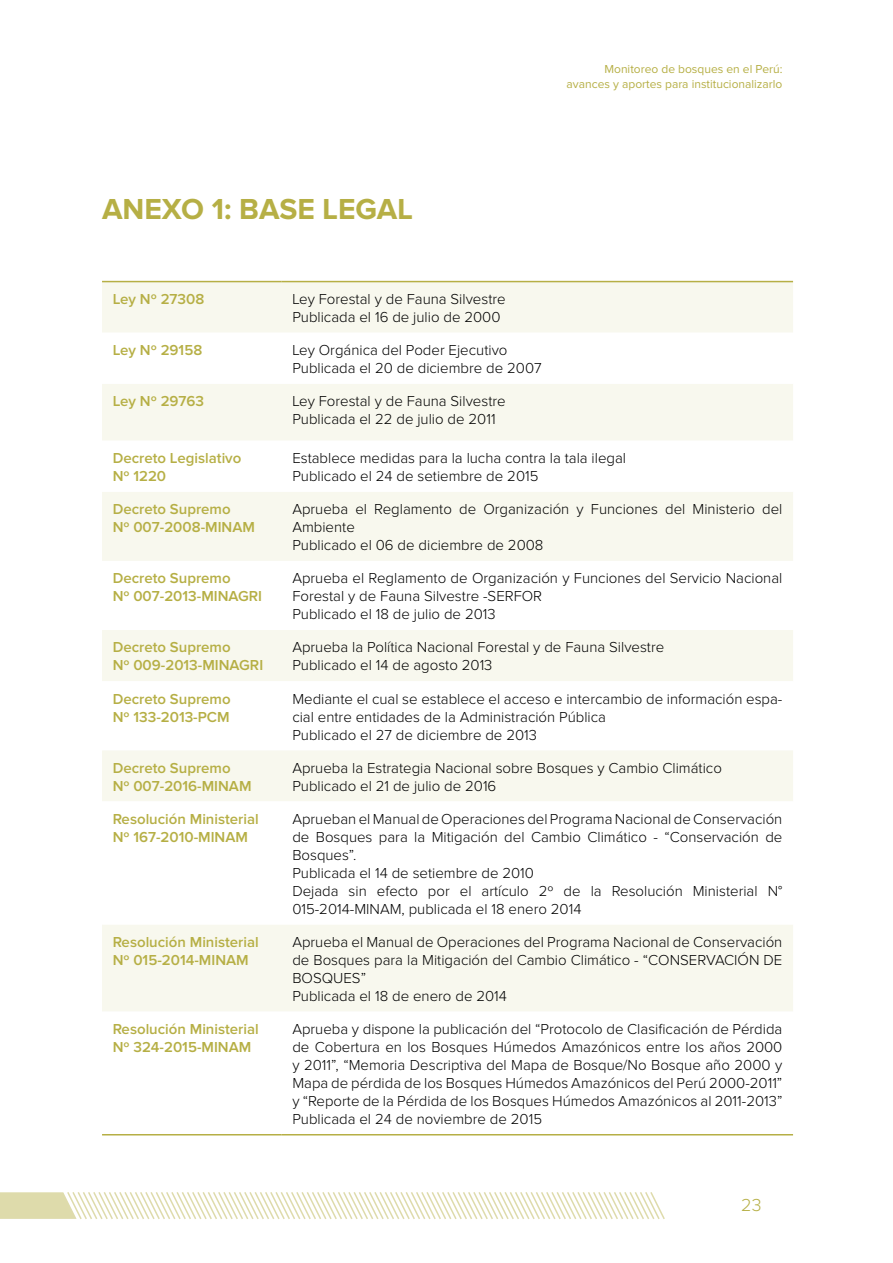
<style>
.page{position:relative;width:893px;height:1263px;background:#fff}
.page>*{position:absolute;margin:0;border:0;box-sizing:border-box;transform-origin:0 0}
.t1{font:700 30px "Proxima Nova";color:#b6af45}
.t2{font:300 18px "Proxima Nova";color:#b6af45}
.t3{font:300 15px/18px "Proxima Nova";color:#000}
.t4{font:600 15px/18px "Proxima Nova";color:#b6af45}
.t5{font:12px/14.4px "Proxima Nova";color:#b6af45;text-align:right}
</style>
<div class="page">
<svg style="left:0;top:1192px;width:665px;height:27px"></svg>
<div style="left:102px;top:282px;width:691px;height:50px;background:#f8f8ee"></div>
<svg style="left:102px;top:384px;width:691px;height:627px;fill:#fbfbf6"></svg>
<hr style="left:102px;top:281px;width:180px;height:1px;background:#b6af45">
<hr style="left:282px;top:281px;width:511px;height:1px;background:#b6af45">
<hr style="left:102px;top:1134px;width:180px;height:1px;background:#b6af45">
<hr style="left:282px;top:1134px;width:511px;height:1px;background:#b6af45">
<h1 class="t1" style="left:102px;top:196px;width:312px">ANEXO 1: BASE LEGAL</h1>
<p class="t5" style="left:567px;top:63px;width:217px">Monitoreo de bosques en el Perú: avances y aportes para institucionalizarlo</p>
<p class="t4" style="left:113px;top:290px;width:93px">Ley Nº 27308</p>
<p class="t3" style="left:292px;top:291px;width:215px">Ley Forestal y de Fauna Silvestre<br>Publicada el 16 de julio de 2000</p>
<p class="t4" style="left:113px;top:341px;width:91px">Ley Nº 29158</p>
<p class="t3" style="left:292px;top:342px;width:251px">Ley Orgánica del Poder Ejecutivo<br>Publicada el 20 de diciembre de 2007</p>
<p class="t4" style="left:113px;top:393px;width:93px">Ley Nº 29763</p>
<p class="t3" style="left:292px;top:393px;width:215px">Ley Forestal y de Fauna Silvestre<br>Publicada el 22 de julio de 2011</p>
<p class="t4" style="left:113px;top:449px;width:130px">Decreto Legislativo<br>Nº 1220</p>
<p class="t3" style="left:292px;top:450px;width:335px">Establece medidas para la lucha contra la tala ilegal<br>Publicado el 24 de setiembre de 2015</p>
<p class="t4" style="left:113px;top:500px;width:144px">Decreto Supremo<br>Nº 007-2008-MINAM</p>
<p class="t3" style="left:292px;top:501px;width:492px">Aprueba el Reglamento de Organización y Funciones del Ministerio del<br>Ambiente<br>Publicado el 06 de diciembre de 2008</p>
<p class="t4" style="left:113px;top:570px;width:151px">Decreto Supremo<br>Nº 007-2013-MINAGRI</p>
<p class="t3" style="left:292px;top:570px;width:492px">Aprueba el Reglamento de Organización y Funciones del Servicio Nacional<br>Forestal y de Fauna Silvestre -SERFOR<br>Publicado el 18 de julio de 2013</p>
<p class="t4" style="left:113px;top:639px;width:152px">Decreto Supremo<br>Nº 009-2013-MINAGRI</p>
<p class="t3" style="left:292px;top:639px;width:373px">Aprueba la Política Nacional Forestal y de Fauna Silvestre<br>Publicado el 14 de agosto 2013</p>
<p class="t4" style="left:113px;top:690px;width:119px">Decreto Supremo<br>Nº 133-2013-PCM</p>
<p class="t3" style="left:292px;top:690px;width:491px">Mediante el cual se establece el acceso e intercambio de información espa&shy;cial entre entidades de la Administración Pública<br>Publicado el 27 de diciembre de 2013</p>
<p class="t4" style="left:113px;top:759px;width:140px">Decreto Supremo<br>Nº 007-2016-MINAM</p>
<p class="t3" style="left:292px;top:759px;width:431px">Aprueba la Estrategia Nacional sobre Bosques y Cambio Climático<br>Publicado el 21 de julio de 2016</p>
<p class="t4" style="left:113px;top:810px;width:148px">Resolución Ministerial<br>Nº 167-2010-MINAM</p>
<p class="t3" style="left:292px;top:810px;width:492px">Aprueban el Manual de Operaciones del Programa Nacional de Conservación de Bosques para la Mitigación del Cambio Climático - “Conservación de Bosques”.<br>Publicada el 14 de setiembre de 2010<br>Dejada sin efecto por el artículo 2º de la Resolución Ministerial N° 015-2014-MINAM, publicada el 18 enero 2014</p>
<p class="t4" style="left:113px;top:933px;width:148px">Resolución Ministerial<br>Nº 015-2014-MINAM</p>
<p class="t3" style="left:292px;top:933px;width:492px">Aprueba el Manual de Operaciones del Programa Nacional de Conservación de Bosques para la Mitigación del Cambio Climático - “CONSERVACIÓN DE BOSQUES”<br>Publicada el 18 de enero de 2014</p>
<p class="t4" style="left:113px;top:1020px;width:148px">Resolución Ministerial<br>Nº 324-2015-MINAM</p>
<p class="t3" style="left:292px;top:1021px;width:492px;text-align:justify">Aprueba y dispone la publicación del “Protocolo de Clasificación de Pérdida de Cobertura en los Bosques Húmedos Amazónicos entre los años 2000 y 2011”, “Memoria Descriptiva del Mapa de Bosque/No Bosque año 2000 y Mapa de pérdida de los Bosques Húmedos Amazónicos del Perú 2000-2011” y “Reporte de la Pérdida de los Bosques Húmedos Amazónicos al 2011-2013” Publicada el 24 de noviembre de 2015</p>
<p class="t2" style="left:741px;top:1197px;width:22px">23</p>
</div>
